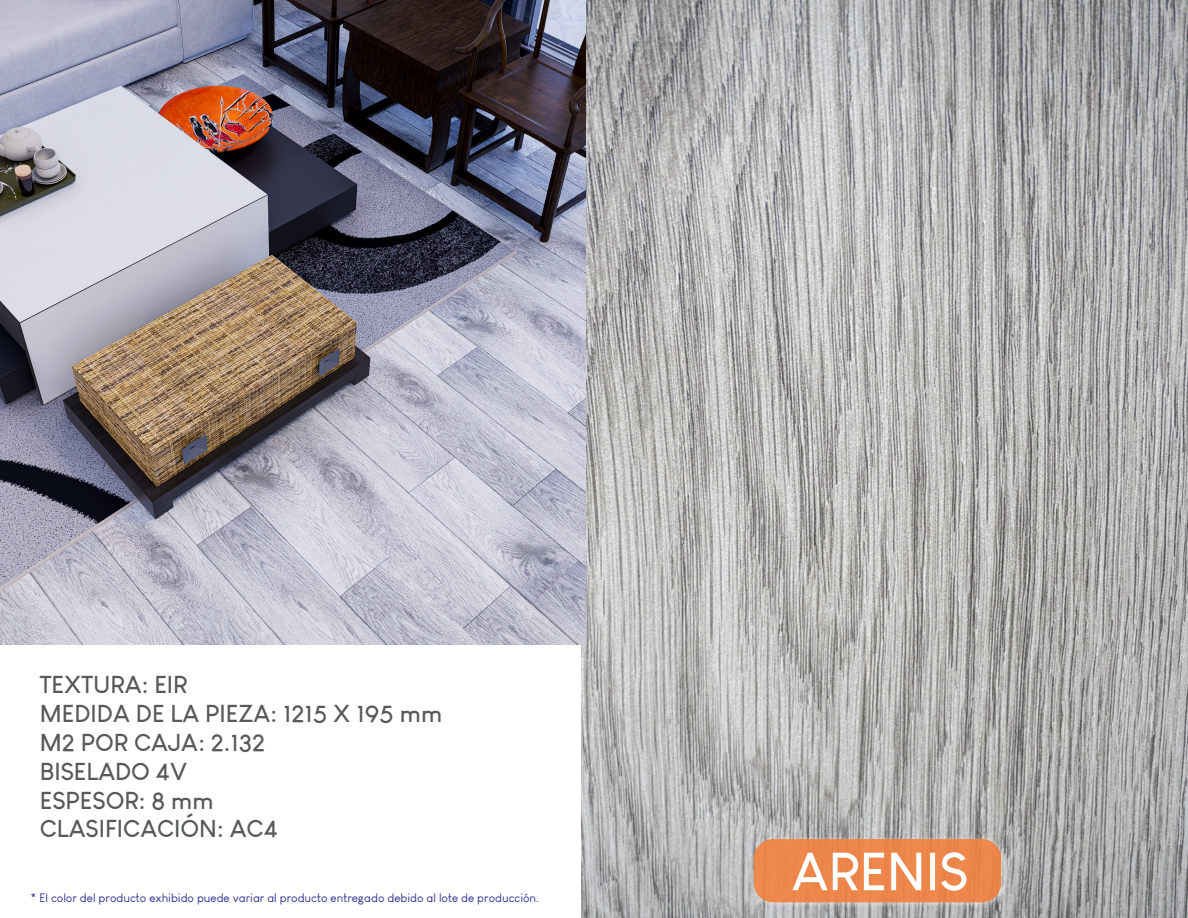
<style>
.page{position:relative;width:1188px;height:918px;background:#fff}
.page>*{position:absolute;margin:0;border:0;box-sizing:border-box;transform-origin:0 0}
.t1{font:700 52.5px "Louis George Cafe";color:#fff}
.t2{font:700 24px/28.8px "Louis George Cafe";color:#575a5b}
.t3{font:12px "Louis George Cafe";color:#2e3092}
</style>
<div class="page">
<img style="left:581px;top:0;width:607px;height:918px">
<img style="left:750px;top:834px;width:261px;height:77px">
<div style="left:754px;top:839px;width:247px;height:63px;background:#ee874b;border-radius:19px"></div>
<img style="left:0;top:0;width:586px;height:644px">
<p class="t2" style="left:40px;top:670px;width:404px">TEXTURA: EIR<br>MEDIDA DE LA PIEZA: 1215 X 195 mm<br>M2 POR CAJA: 2.132<br>BISELADO 4V<br>ESPESOR: 8 mm<br>CLASIFICACIÓN: AC4</p>
<p class="t3" style="left:31px;top:891px;width:510px">* El color del producto exhibido puede variar al producto entregado debido al lote de producción.</p>
<h1 class="t1" style="left:792px;top:838px;width:178px">ARENIS</h1>
</div>
